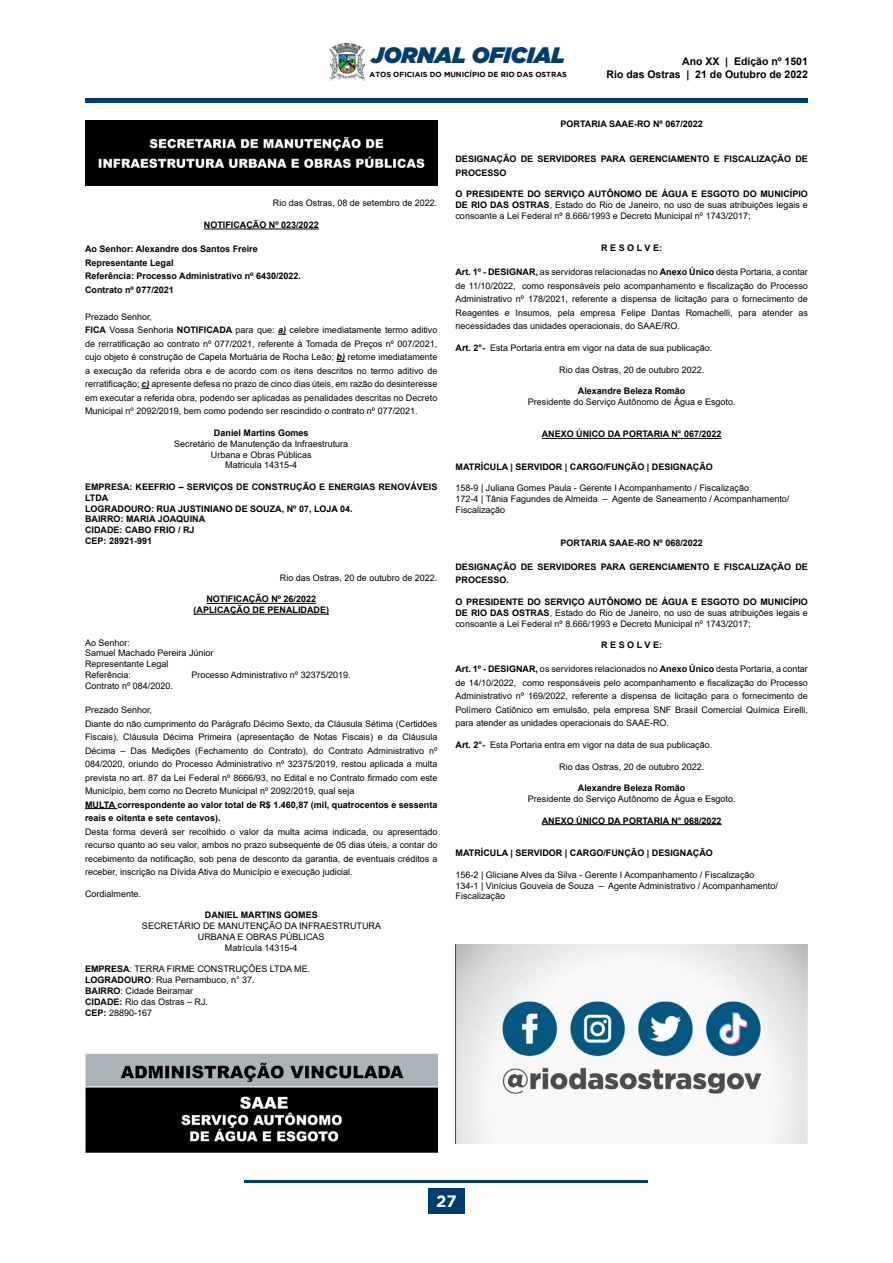
<style>
.page{position:relative;width:893px;height:1263px;background:#fff}
.page>*{position:absolute;margin:0;border:0;box-sizing:border-box;transform-origin:0 0}
.t1{font:italic 900 22.35px "Gotham";color:#003d6f}
.t2{font:700 16.5px "Gotham";color:#fff}
.t3{font:700 10.5px/13.6px "Arial";color:#000;text-align:right}
.t4{font:9px/13.5px "Arial";color:#000}
.t5{font:700 9px/13.5px "Arial";color:#000}
.t6{font:700 7.35px "Gotham";color:#000}
.s1{font-weight:700}
.s2{font-weight:700;font-style:italic}
</style>
<div class="page">
<div style="left:85px;top:98px;width:723px;height:5px;background:#003d6f"></div>
<hr style="left:244px;top:1180px;width:404px;height:3px;background:#003d6f">
<img style="left:329px;top:44px;width:35px;height:36px">
<div style="left:428px;top:1188px;width:37px;height:25px;background:#003d6f"></div>
<img style="left:85px;top:120px;width:352px;height:65px">
<hr style="left:204px;top:228px;width:115px;height:1px;background:#000">
<hr style="left:206px;top:603px;width:110px;height:1px;background:#000">
<hr style="left:193px;top:614px;width:136px;height:1px;background:#000">
<hr style="left:85px;top:808px;width:32px;height:1px;background:#000">
<img style="left:85px;top:1053px;width:352px;height:99px">
<hr style="left:542px;top:438px;width:180px;height:1px;background:#000">
<hr style="left:542px;top:824px;width:180px;height:1px;background:#000">
<img style="left:455px;top:944px;width:353px;height:200px">
<h1 class="t1" style="left:371px;top:42px;width:195px">JORNAL OFICIAL</h1>
<p class="t6" style="left:370px;top:71px;width:199px">ATOS OFICIAIS DO MUNICÍPIO DE RIO DAS OSTRAS</p>
<p class="t3" style="left:607px;top:54px;width:203px">Ano XX | Edição nº 1501<br>Rio das Ostras | 21 de Outubro de 2022</p>
<p class="t4" style="left:273px;top:196px;width:166px">Rio das Ostras, 08 de setembro de 2022.</p>
<p class="t5" style="left:204px;top:218px;width:116px">NOTIFICAÇÃO Nº 023/2022</p>
<p class="t5" style="left:85px;top:242px;width:218px">Ao Senhor: Alexandre dos Santos Freire Representante Legal<br>Referência: Processo Administrativo nº 6430/2022.<br>Contrato nº 077/2021</p>
<p class="t4" style="left:85px;top:310px;width:354px">Prezado Senhor,<br><span class="s1">FICA</span> Vossa Senhoria <span class="s1">NOTIFICADA</span> para que: <span class="s2">a)</span> celebre imediatamente termo aditivo de rerratificação ao contrato nº 077/2021, referente à Tomada de Preços nº 007/2021, cujo objeto é construção de Capela Mortuária de Rocha Leão; <span class="s2">b)</span> retome imediatamente a execução da referida obra e de acordo com os itens descritos no termo aditivo de rerratificação; <span class="s2">c)</span> apresente defesa no prazo de cinco dias úteis, em razão do desinteresse em executar a referida obra, podendo ser aplicadas as penalidades descritas no Decreto Municipal nº 2092/2019, bem como podendo ser rescindido o contrato nº 077/2021.</p>
<p class="t5" style="left:214px;top:426px;width:96px">Daniel Martins Gomes</p>
<p class="t4" style="left:174px;top:438px;width:176px;line-height:10.8px;text-align:center">Secretário de Manutenção da Infraestrutura<br>Urbana e Obras Públicas<br>Matricula 14315-4</p>
<p class="t5" style="left:85px;top:481px;width:354px;line-height:10.8px">EMPRESA: KEEFRIO – SERVIÇOS DE CONSTRUÇÃO E ENERGIAS RENOVÁVEIS<br>LTDA<br>LOGRADOURO: RUA JUSTINIANO DE SOUZA, Nº 07, LOJA 04.<br>BAIRRO: MARIA JOAQUINA<br>CIDADE: CABO FRIO / RJ<br>CEP: 28921-991</p>
<p class="t4" style="left:280px;top:571px;width:159px">Rio das Ostras, 20 de outubro de 2022.</p>
<p class="t5" style="left:194px;top:594px;width:137px;line-height:10.8px;text-align:center">NOTIFICAÇÃO Nº 26/2022 (APLICAÇÃO DE PENALIDADE)</p>
<p class="t4" style="left:85px;top:637px;width:130px;line-height:10.8px">Ao Senhor:<br>Samuel Machado Pereira Júnior<br>Representante Legal<br>Referência:</p>
<p class="t4" style="left:191px;top:668px;width:161px">Processo Administrativo nº 32375/2019.</p>
<p class="t4" style="left:85px;top:679px;width:89px">Contrato nº 084/2020.</p>
<p class="t4" style="left:85px;top:703px;width:354px">Prezado Senhor,<br>Diante do não cumprimento do Parágrafo Décimo Sexto, da Cláusula Sétima (Certidões Fiscais), Cláusula Décima Primeira (apresentação de Notas Fiscais) e da Cláusula Décima – Das Medições (Fechamento do Contrato), do Contrato Administrativo nº 084/2020, oriundo do Processo Administrativo nº 32375/2019, restou aplicada a multa prevista no art. 87 da Lei Federal nº 8666/93, no Edital e no Contrato firmado com este Município, bem como no Decreto Municipal nº 2092/2019, qual seja</p>
<p class="t5" style="left:85px;top:798px;width:354px">MULTA correspondente ao valor total de R$ 1.460,87 (mil, quatrocentos e sessenta reais e oitenta e sete centavos).</p>
<p class="t4" style="left:85px;top:825px;width:354px;text-align:justify">Desta forma deverá ser recolhido o valor da multa acima indicada, ou apresentado recurso quanto ao seu valor, ambos no prazo subsequente de 05 dias úteis, a contar do recebimento da notificação, sob pena de desconto da garantia, de eventuais créditos a receber, inscrição na Dívida Ativa do Município e execução judicial.</p>
<p class="t4" style="left:85px;top:887px;width:58px">Cordialmente.</p>
<p class="t5" style="left:205px;top:908px;width:114px">DANIEL MARTINS GOMES</p>
<p class="t4" style="left:142px;top:920px;width:241px;line-height:10.8px;text-align:center">SECRETÁRIO DE MANUTENÇÃO DA INFRAESTRUTURA<br>URBANA E OBRAS PÚBLICAS<br>Matrícula 14315-4</p>
<p class="t4" style="left:85px;top:964px;width:227px;line-height:10.8px"><span class="s1">EMPRESA</span>: TERRA FIRME CONSTRUÇÕES LTDA ME.<br><span class="s1">LOGRADOURO</span>: Rua Pernambuco, n° 37.<br><span class="s1">BAIRRO</span>: Cidade Beiramar<br><span class="s1">CIDADE:</span> Rio das Ostras – RJ.<br><span class="s1">CEP:</span> 28890-167</p>
<p class="t5" style="left:561px;top:117px;width:144px">PORTARIA SAAE-RO Nº 067/2022</p>
<p class="t5" style="left:455px;top:152px;width:354px">DESIGNAÇÃO DE SERVIDORES PARA GERENCIAMENTO E FISCALIZAÇÃO DE<br>PROCESSO</p>
<p class="t4" style="left:455px;top:188px;width:354px;line-height:10.8px;text-align:justify"><span class="s1">O PRESIDENTE DO SERVIÇO AUTÔNOMO DE ÁGUA E ESGOTO DO MUNICÍPIO DE RIO DAS OSTRAS</span>, Estado do Rio de Janeiro, no uso de suas atribuições legais e consoante a Lei Federal nº 8.666/1993 e Decreto Municipal nº 1743/2017;</p>
<p class="t5" style="left:601px;top:241px;width:62px">R E S O L V E:</p>
<p class="t4" style="left:455px;top:265px;width:354px;text-align:justify"><span class="s1">Art. 1º - DESIGNAR,</span> as servidoras relacionadas no <span class="s1">Anexo Único</span> desta Portaria, a contar de 11/10/2022, como responsáveis pelo acompanhamento e fiscalização do Processo Administrativo nº 178/2021, referente a dispensa de licitação para o fornecimento de Reagentes e Insumos, pela empresa Felipe Dantas Romachelli, para atender as necessidades das unidades operacionais, do SAAE/RO.</p>
<p class="t4" style="left:455px;top:341px;width:258px"><span class="s1">Art. 2°-</span> Esta Portaria entra em vigor na data de sua publicação.</p>
<p class="t4" style="left:559px;top:363px;width:147px">Rio das Ostras, 20 de outubro 2022.</p>
<p class="t5" style="left:578px;top:384px;width:109px">Alexandre Beleza Romão</p>
<p class="t4" style="left:528px;top:395px;width:209px">Presidente do Serviço Autônomo de Água e Esgoto.</p>
<p class="t5" style="left:542px;top:428px;width:181px">ANEXO ÚNICO DA PORTARIA N° 067/2022</p>
<p class="t5" style="left:455px;top:460px;width:259px">MATRÍCULA | SERVIDOR | CARGO/FUNÇÃO | DESIGNAÇÃO</p>
<p class="t4" style="left:455px;top:483px;width:335px;line-height:10.8px">158-9 | Juliana Gomes Paula - Gerente I Acompanhamento / Fiscalização<br>172-4 | Tânia Fagundes de Almeida – Agente de Saneamento / Acompanhamento/<br>Fiscalização</p>
<p class="t5" style="left:561px;top:536px;width:144px">PORTARIA SAAE-RO Nº 068/2022</p>
<p class="t5" style="left:455px;top:560px;width:354px">DESIGNAÇÃO DE SERVIDORES PARA GERENCIAMENTO E FISCALIZAÇÃO DE<br>PROCESSO.</p>
<p class="t4" style="left:455px;top:596px;width:354px;line-height:10.8px;text-align:justify"><span class="s1">O PRESIDENTE DO SERVIÇO AUTÔNOMO DE ÁGUA E ESGOTO DO MUNICÍPIO DE RIO DAS OSTRAS</span>, Estado do Rio de Janeiro, no uso de suas atribuições legais e consoante a Lei Federal nº 8.666/1993 e Decreto Municipal nº 1743/2017;</p>
<p class="t5" style="left:601px;top:638px;width:62px">R E S O L V E:</p>
<p class="t4" style="left:455px;top:662px;width:354px;text-align:justify"><span class="s1">Art. 1º - DESIGNAR,</span> os servidores relacionados no <span class="s1">Anexo Único</span> desta Portaria, a contar de 14/10/2022, como responsáveis pelo acompanhamento e fiscalização do Processo Administrativo nº 169/2022, referente a dispensa de licitação para o fornecimento de Polímero Catiônico em emulsão, pela empresa SNF Brasil Comercial Química Eirelli, para atender as unidades operacionais do SAAE-RO.</p>
<p class="t4" style="left:455px;top:738px;width:258px"><span class="s1">Art. 2°-</span> Esta Portaria entra em vigor na data de sua publicação.</p>
<p class="t4" style="left:559px;top:760px;width:147px">Rio das Ostras, 20 de outubro 2022.</p>
<p class="t5" style="left:578px;top:781px;width:109px">Alexandre Beleza Romão</p>
<p class="t4" style="left:528px;top:792px;width:209px">Presidente do Serviço Autônomo de Água e Esgoto.</p>
<p class="t5" style="left:542px;top:814px;width:181px">ANEXO ÚNICO DA PORTARIA N° 068/2022</p>
<p class="t5" style="left:455px;top:846px;width:259px">MATRÍCULA | SERVIDOR | CARGO/FUNÇÃO | DESIGNAÇÃO</p>
<p class="t4" style="left:455px;top:869px;width:324px;line-height:10.8px">156-2 | Gliciane Alves da Silva - Gerente I Acompanhamento / Fiscalização<br>134-1 | Vinícius Gouveia de Souza – Agente Administrativo / Acompanhamento/<br>Fiscalização</p>
<h2 class="t2" style="left:436px;top:1191px;width:22px">27</h2>
</div>
